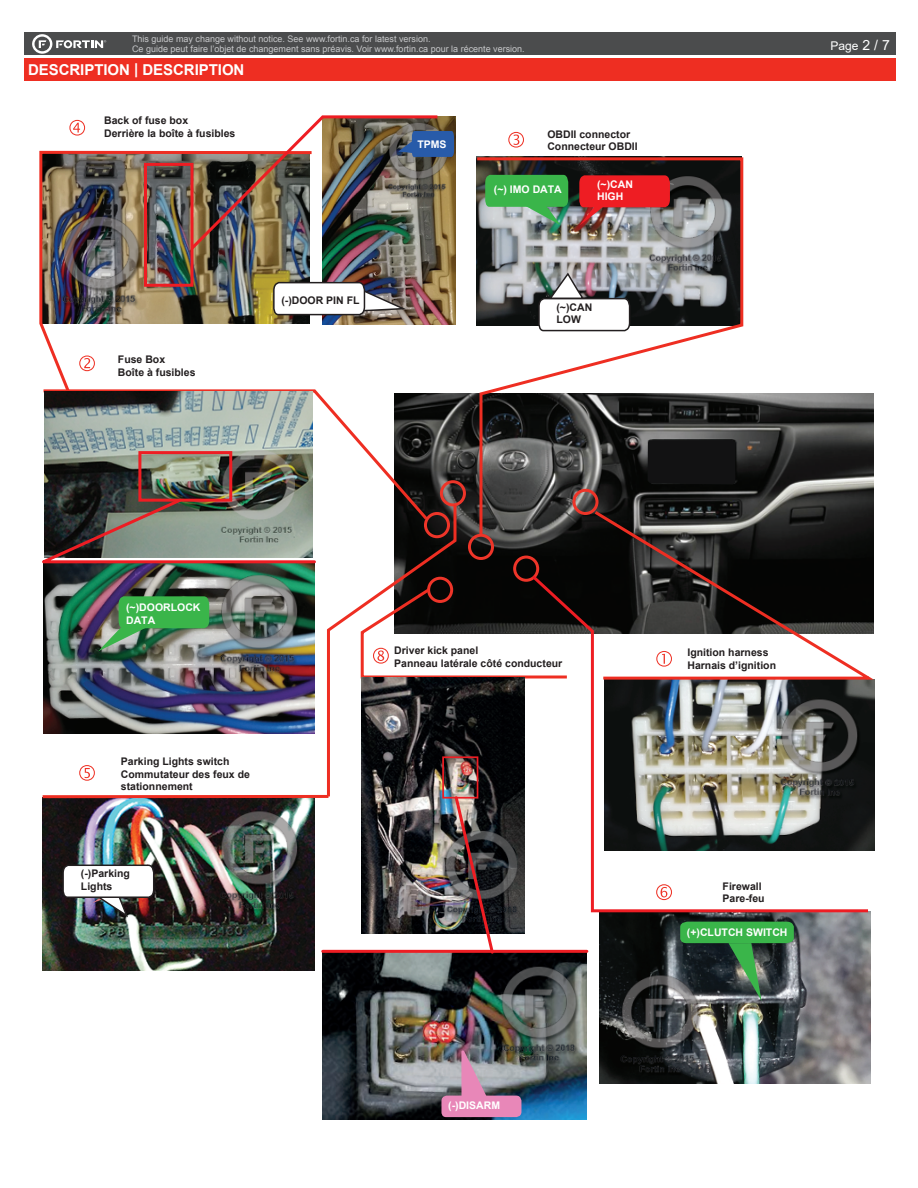
<style>
.page{position:relative;width:918px;height:1188px;background:#fff}
.page>*{position:absolute;margin:0;border:0;box-sizing:border-box;transform-origin:0 0}
.t1{font:700 15px "Arial";letter-spacing:-.005em;color:#fff}
.t2{font:12px "Arial";color:#fff}
.t3{font:700 10.5px/12.6px "Arial";color:#231f20}
.t4{font:700 10.5px/12.6px "Arial";color:#fff}
.t5{font:9px/9.8px "Arial";color:#c7c8ca}
.s1{font-size:13.95px}
</style>
<div class="page">
<div style="left:24px;top:33px;width:872px;height:22px;background:#4b4c4d"></div>
<div style="left:24px;top:58px;width:872px;height:23px;background:#ee2e22"></div>
<svg style="left:32px;top:34px;width:74px;height:20px"></svg>
<svg style="left:508px;top:132px;width:16px;height:16px"></svg>
<svg style="left:69px;top:120px;width:16px;height:16px"></svg>
<img style="left:430px;top:394px;width:443px;height:178px">
<img style="left:43px;top:798px;width:271px;height:172px">
<img style="left:323px;top:116px;width:132px;height:209px">
<img style="left:44px;top:565px;width:270px;height:169px">
<svg style="left:591px;top:508px;width:284px;height:173px;background:#232120"></svg>
<svg style="left:315px;top:389px;width:115px;height:113px"></svg>
<div style="left:440px;top:480px;width:26px;height:26px;border:3px solid #ee3529;border-radius:50%"></div>
<svg style="left:474px;top:156px;width:271px;height:382px"></svg>
<hr style="left:43px;top:795px;width:285px;height:3px;background:#ee2e22">
<img style="left:39px;top:150px;width:276px;height:244px">
<img style="left:62px;top:864px;width:93px;height:54px">
<img style="left:537px;top:269px;width:94px;height:63px">
<svg style="left:579px;top:175px;width:91px;height:51px;background:#cb4448"></svg>
<img style="left:98px;top:596px;width:111px;height:55px">
<div style="left:144px;top:163px;width:49px;height:124px;border:3px solid #ee1d23"></div>
<svg style="left:272px;top:281px;width:133px;height:35px"></svg>
<img style="left:44px;top:392px;width:269px;height:58px">
<img style="left:42px;top:450px;width:275px;height:115px">
<img style="left:188px;top:115px;width:266px;height:137px">
<svg style="left:485px;top:175px;width:83px;height:50px;background:#5db46c"></svg>
<svg style="left:79px;top:765px;width:16px;height:16px"></svg>
<img style="left:600px;top:914px;width:271px;height:169px">
<svg style="left:680px;top:922px;width:114px;height:79px;background:#3d6a49"></svg>
<svg style="left:570px;top:572px;width:301px;height:342px"></svg>
<svg style="left:656px;top:884px;width:16px;height:16px"></svg>
<img style="left:323px;top:953px;width:264px;height:166px">
<hr style="left:323px;top:950px;width:264px;height:3px;background:#ee1d23">
<img style="left:441px;top:1050px;width:80px;height:67px">
<svg style="left:325px;top:502px;width:245px;height:454px"></svg>
<p class="t5" style="left:132px;top:34px;width:394px">This guide may change without notice. See www.fortin.ca for latest version.<br>Ce guide peut faire l’objet de changement sans préavis. Voir www.fortin.ca pour la récente version.</p>
<h1 class="t1" style="left:28px;top:59px;width:218px">DESCRIPTION | DESCRIPTION</h1>
<p class="t3" style="left:104px;top:115px;width:133px">Back of fuse box<br>Derrière la boîte à fusibles</p>
<p class="t4" style="left:417px;top:138px;width:31px">TPMS</p>
<p class="t3" style="left:547px;top:128px;width:92px;line-height:12px">OBDII connector<br>Connecteur OBDII</p>
<p class="t3" style="left:118px;top:353px;width:79px">Fuse Box<br>Boîte à fusibles</p>
<p class="t3" style="left:281px;top:294px;width:80px">(-)DOOR PIN FL</p>
<p class="t4" style="left:494px;top:183px;width:69px">(~) IMO DATA</p>
<p class="t4" style="left:597px;top:178px;width:37px">(~)CAN<br>HIGH</p>
<p class="t3" style="left:556px;top:301px;width:37px">(~)CAN<br>LOW</p>
<p class="t2" style="left:831px;top:38px;width:61px">Page <span class="s1">2 / 7</span></p>
<p class="t4" style="left:126px;top:601px;width:76px">(~)DOORLOCK<br>DATA</p>
<p class="t3" style="left:121px;top:756px;width:130px">Parking Lights switch<br>Commutateur des feux de stationnement</p>
<p class="t3" style="left:81px;top:868px;width:51px">(-)Parking<br>Lights</p>
<p class="t3" style="left:394px;top:644px;width:170px">Driver kick panel<br>Panneau latérale côté conducteur</p>
<p class="t4" style="left:448px;top:1099px;width:53px">(-)DISARM</p>
<p class="t3" style="left:687px;top:646px;width:90px">Ignition harness<br>Harnais d’ignition</p>
<p class="t3" style="left:723px;top:880px;width:44px">Firewall<br>Pare-feu</p>
<p class="t4" style="left:687px;top:926px;width:102px">(+)CLUTCH SWITCH</p>
</div>
